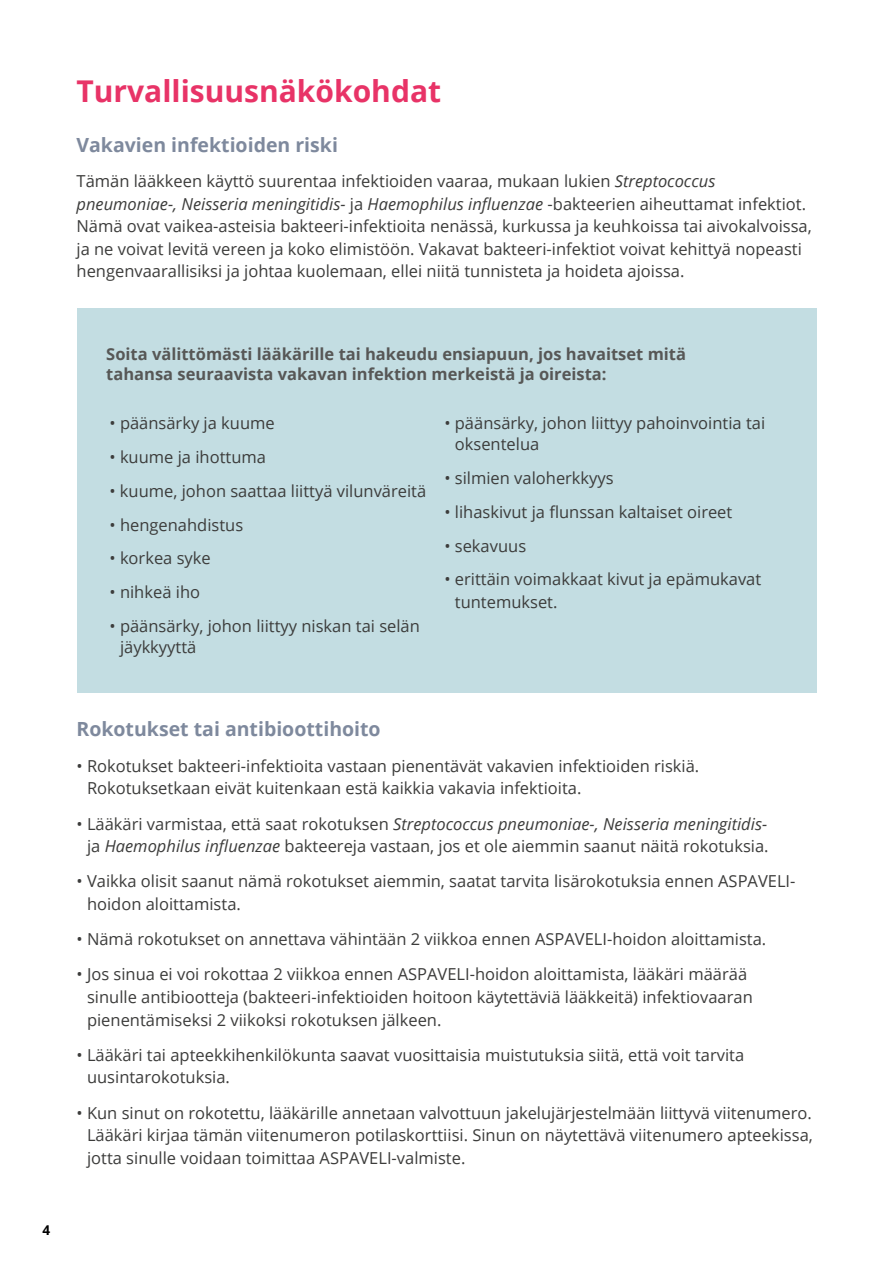
<style>
.page{position:relative;width:893px;height:1263px;background:#fff}
.page>*{position:absolute;margin:0;border:0;box-sizing:border-box;transform-origin:0 0}
.t1{font:700 30px "Open Sans";color:#e83367}
.t2{font:700 19.5px "Open Sans";color:#7e899d}
.t3{font:16.5px/22.5px "Open Sans";color:#3c3c3b}
.t4{font:700 16.5px/19.5px "Open Sans";color:#575756}
.t5{font:700 13.5px "Open Sans";color:#000}
.s1{font-style:italic}
</style>
<div class="page">
<div style="left:78px;top:308px;width:739px;height:385px;background:#c3dde2"></div>
<h1 class="t1" style="left:77px;top:70px;width:366px">Turvallisuusnäkökohdat</h1>
<p class="t2" style="left:77px;top:131px;width:263px">Vakavien infektioiden riski</p>
<p class="t3" style="left:77px;top:169px;width:737px">Tämän lääkkeen käyttö suurentaa infektioiden vaaraa, mukaan lukien <span class="s1">Streptococcus pneumoniae-, Neisseria meningitidis-</span> ja <span class="s1">Haemophilus influenzae</span> -bakteerien aiheuttamat infektiot.<br>Nämä ovat vaikea-asteisia bakteeri-infektioita nenässä, kurkussa ja keuhkoissa tai aivokalvoissa, ja ne voivat levitä vereen ja koko elimistöön. Vakavat bakteeri-infektiot voivat kehittyä nopeasti hengenvaarallisiksi ja johtaa kuolemaan, ellei niitä tunnisteta ja hoideta ajoissa.</p>
<p class="t5" style="left:43px;top:1220px;width:9px">4</p>
<p class="t4" style="left:106px;top:344px;width:581px">Soita välittömästi lääkärille tai hakeudu ensiapuun, jos havaitset mitä tahansa seuraavista vakavan infektion merkeistä ja oireista:</p>
<p class="t3" style="left:109px;top:412px;width:167px">• päänsärky ja kuume</p>
<p class="t3" style="left:109px;top:445px;width:158px">• kuume ja ihottuma</p>
<p class="t3" style="left:109px;top:479px;width:318px">• kuume, johon saattaa liittyä vilunväreitä</p>
<p class="t3" style="left:109px;top:513px;width:135px">• hengenahdistus</p>
<p class="t3" style="left:109px;top:547px;width:103px">• korkea syke</p>
<p class="t3" style="left:109px;top:580px;width:92px">• nihkeä iho</p>
<p class="t3" style="left:120px;top:615px;width:301px;line-height:21px;text-indent:-10px">• päänsärky, johon liittyy niskan tai selän jäykkyyttä</p>
<p class="t3" style="left:455px;top:412px;width:312px;line-height:21px;text-indent:-10px">• päänsärky, johon liittyy pahoinvointia tai oksentelua</p>
<p class="t3" style="left:444px;top:466px;width:171px">• silmien valoherkkyys</p>
<p class="t3" style="left:444px;top:500px;width:290px">• lihaskivut ja flunssan kaltaiset oireet</p>
<p class="t3" style="left:444px;top:534px;width:83px">• sekavuus</p>
<p class="t3" style="left:455px;top:568px;width:308px;text-indent:-10px">• erittäin voimakkaat kivut ja epämukavat tuntemukset.</p>
<p class="t2" style="left:77px;top:715px;width:306px">Rokotukset tai antibioottihoito</p>
<p class="t3" style="left:87px;top:754px;width:614px;text-indent:-10px">• Rokotukset bakteeri-infektioita vastaan pienentävät vakavien infektioiden riskiä.<br>Rokotuksetkaan eivät kuitenkaan estä kaikkia vakavia infektioita.</p>
<p class="t3" style="left:77px;top:812px;width:694px;text-align:right">• Lääkäri varmistaa, että saat rokotuksen <span class="s1">Streptococcus pneumoniae-, Neisseria meningitidis&shy;</span>ja <span class="s1">Haemophilus influenzae</span> bakteereja vastaan, jos et ole aiemmin saanut näitä rokotuksia.</p>
<p class="t3" style="left:87px;top:870px;width:710px;text-indent:-10px">• Vaikka olisit saanut nämä rokotukset aiemmin, saatat tarvita lisärokotuksia ennen ASPAVELI&shy;hoidon aloittamista.</p>
<p class="t3" style="left:77px;top:927px;width:691px">• Nämä rokotukset on annettava vähintään 2 viikkoa ennen ASPAVELI-hoidon aloittamista.</p>
<p class="t3" style="left:87px;top:963px;width:667px;text-indent:-10px">• Jos sinua ei voi rokottaa 2 viikkoa ennen ASPAVELI-hoidon aloittamista, lääkäri määrää sinulle antibiootteja (bakteeri-infektioiden hoitoon käytettäviä lääkkeitä) infektiovaaran pienentämiseksi 2 viikoksi rokotuksen jälkeen.</p>
<p class="t3" style="left:87px;top:1043px;width:659px;text-indent:-10px">• Lääkäri tai apteekkihenkilökunta saavat vuosittaisia muistutuksia siitä, että voit tarvita uusintarokotuksia.</p>
<p class="t3" style="left:87px;top:1101px;width:727px;text-align:justify;text-indent:-10px">• Kun sinut on rokotettu, lääkärille annetaan valvottuun jakelujärjestelmään liittyvä viitenumero.<br>Lääkäri kirjaa tämän viitenumeron potilaskorttiisi. Sinun on näytettävä viitenumero apteekissa, jotta sinulle voidaan toimittaa ASPAVELI-valmiste.</p>
</div>
